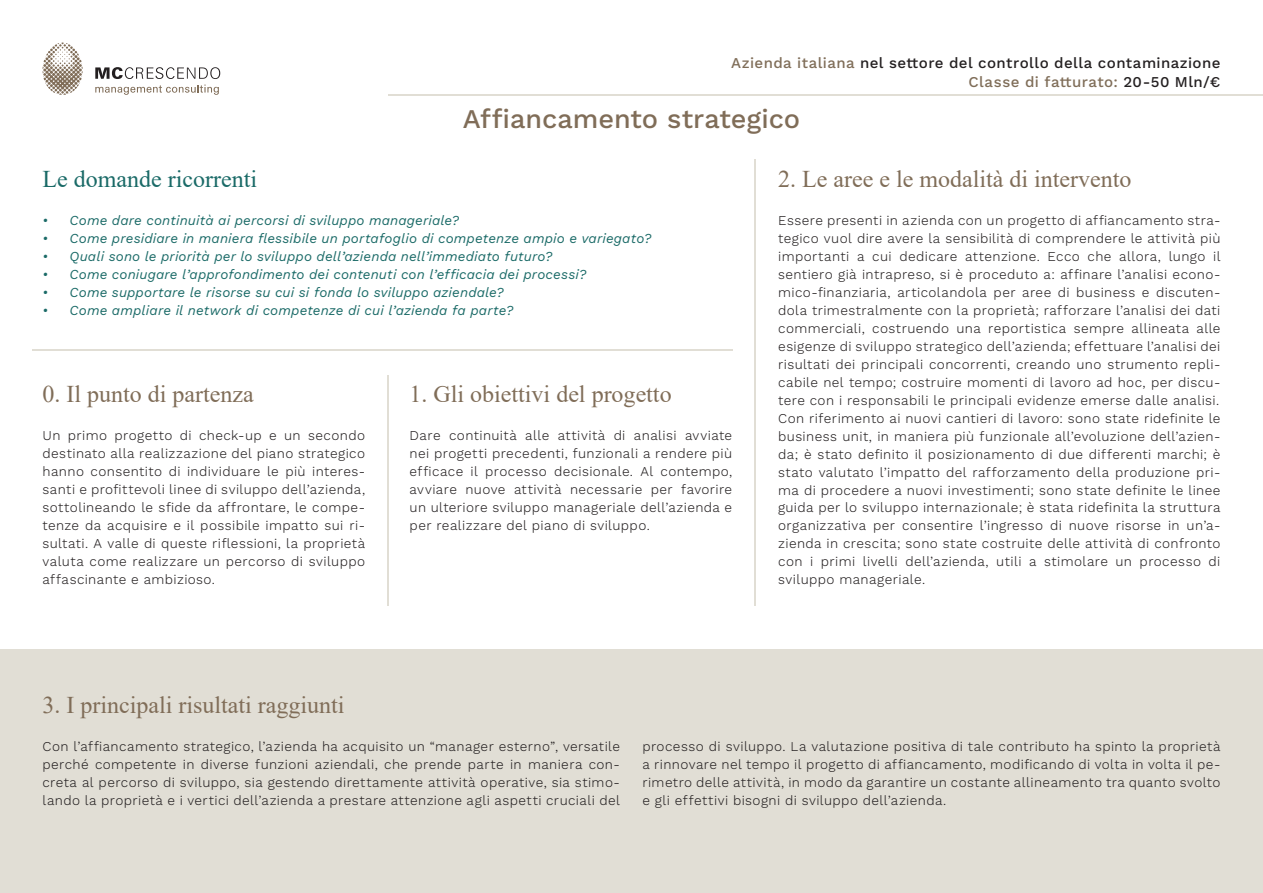
<style>
.page{position:relative;width:1263px;height:893px;background:#fff}
.page>*{position:absolute;margin:0;border:0;box-sizing:border-box;transform-origin:0 0}
.t1{font:500 27px "Work Sans";color:#806d58}
.t2{font:24px "Times New Roman";color:#806d58}
.t3{font:24px "Times New Roman";color:#1a6a67}
.t4{font:500 15px "Work Sans";letter-spacing:.025em;color:#231f20}
.t5{font:500 15px "Work Sans";letter-spacing:.03em;color:#7f6d58}
.t6{font:300 13.5px/18px "Work Sans";letter-spacing:.03em;color:#231f20;text-align:justify}
.t7{font:italic 13.5px "Work Sans";letter-spacing:.01em;color:#1a6a67}
.s1{color:#7f6d58}
.s2{color:#231f20}
</style>
<div class="page">
<div style="left:0;top:649px;width:1263px;height:244px;background:#e1ded5"></div>
<hr style="left:755px;top:159px;width:1px;height:447px;background:#e1ded5">
<hr style="left:387px;top:375px;width:2px;height:231px;background:#e1ded5">
<hr style="left:389px;top:94px;width:874px;height:1px;background:#e1ded5">
<svg style="left:95px;top:67px;width:125px;height:12px"></svg>
<svg style="left:95px;top:85px;width:124px;height:10px"></svg>
<svg style="left:43px;top:43px;width:40px;height:52px"></svg>
<hr style="left:32px;top:350px;width:700px;height:1px;background:#e1ded5">
<p class="t4" style="left:731px;top:54px;width:491px"><span class="s1">Azienda italiana</span> nel settore del controllo della contaminazione</p>
<p class="t1" style="left:463px;top:103px;width:339px">Affiancamento strategico</p>
<p class="t5" style="left:968px;top:73px;width:253px">Classe di fatturato: <span class="s2">20-50 Mln/€</span></p>
<p class="t3" style="left:43px;top:162px;width:216px">Le domande ricorrenti</p>
<p class="t7" style="left:43px;top:210px;width:418px">• Come dare continuità ai percorsi di sviluppo manageriale?</p>
<p class="t7" style="left:43px;top:228px;width:610px">• Come presidiare in maniera flessibile un portafoglio di competenze ampio e variegato?</p>
<p class="t7" style="left:43px;top:246px;width:511px">• Quali sono le priorità per lo sviluppo dell’azienda nell’immediato futuro?</p>
<p class="t7" style="left:43px;top:264px;width:545px">• Come coniugare l’approfondimento dei contenuti con l’efficacia dei processi?</p>
<p class="t7" style="left:43px;top:282px;width:463px">• Come supportare le risorse su cui si fonda lo sviluppo aziendale?</p>
<p class="t7" style="left:43px;top:300px;width:472px">• Come ampliare il network di competenze di cui l’azienda fa parte?</p>
<p class="t2" style="left:43px;top:377px;width:213px">0. Il punto di partenza</p>
<p class="t6" style="left:43px;top:427px;width:324px">Un primo progetto di check-up e un secondo destinato alla realizzazione del piano strategico hanno consentito di individuare le più interes&shy;santi e profittevoli linee di sviluppo dell’azienda, sottolineando le sfide da affrontare, le compe&shy;tenze da acquisire e il possibile impatto sui ri&shy;sultati. A valle di queste riflessioni, la proprietà valuta come realizzare un percorso di sviluppo affascinante e ambizioso.</p>
<p class="t2" style="left:410px;top:377px;width:264px">1. Gli obiettivi del progetto</p>
<p class="t6" style="left:410px;top:427px;width:324px">Dare continuità alle attività di analisi avviate nei progetti precedenti, funzionali a rendere più efficace il processo decisionale. Al contempo, avviare nuove attività necessarie per favorire un ulteriore sviluppo manageriale dell’azienda e per realizzare del piano di sviluppo.</p>
<p class="t2" style="left:778px;top:162px;width:355px">2. Le aree e le modalità di intervento</p>
<p class="t6" style="left:778px;top:211px;width:444px">Essere presenti in azienda con un progetto di affiancamento stra&shy;tegico vuol dire avere la sensibilità di comprendere le attività più importanti a cui dedicare attenzione. Ecco che allora, lungo il sentiero già intrapreso, si è proceduto a: affinare l’analisi econo&shy;mico-finanziaria, articolandola per aree di business e discuten&shy;dola trimestralmente con la proprietà; rafforzare l’analisi dei dati commerciali, costruendo una reportistica sempre allineata alle esigenze di sviluppo strategico dell’azienda; effettuare l’analisi dei risultati dei principali concorrenti, creando uno strumento repli&shy;cabile nel tempo; costruire momenti di lavoro ad hoc, per discu&shy;tere con i responsabili le principali evidenze emerse dalle analisi.</p>
<p class="t6" style="left:778px;top:409px;width:444px">Con riferimento ai nuovi cantieri di lavoro: sono state ridefinite le business unit, in maniera più funzionale all’evoluzione dell’azien&shy;da; è stato definito il posizionamento di due differenti marchi; è stato valutato l’impatto del rafforzamento della produzione pri&shy;ma di procedere a nuovi investimenti; sono state definite le linee guida per lo sviluppo internazionale; è stata ridefinita la struttura organizzativa per consentire l’ingresso di nuove risorse in un’a&shy;zienda in crescita; sono state costruite delle attività di confronto con i primi livelli dell’azienda, utili a stimolare un processo di sviluppo manageriale.</p>
<p class="t2" style="left:43px;top:688px;width:303px">3. I principali risultati raggiunti</p>
<p class="t6" style="left:43px;top:738px;width:579px">Con l’affiancamento strategico, l’azienda ha acquisito un “manager esterno”, versatile perché competente in diverse funzioni aziendali, che prende parte in maniera con&shy;creta al percorso di sviluppo, sia gestendo direttamente attività operative, sia stimo&shy;lando la proprietà e i vertici dell’azienda a prestare attenzione agli aspetti cruciali del</p>
<p class="t6" style="left:642px;top:738px;width:579px">processo di sviluppo. La valutazione positiva di tale contributo ha spinto la proprietà a rinnovare nel tempo il progetto di affiancamento, modificando di volta in volta il pe&shy;rimetro delle attività, in modo da garantire un costante allineamento tra quanto svolto e gli effettivi bisogni di sviluppo dell’azienda.</p>
</div>
